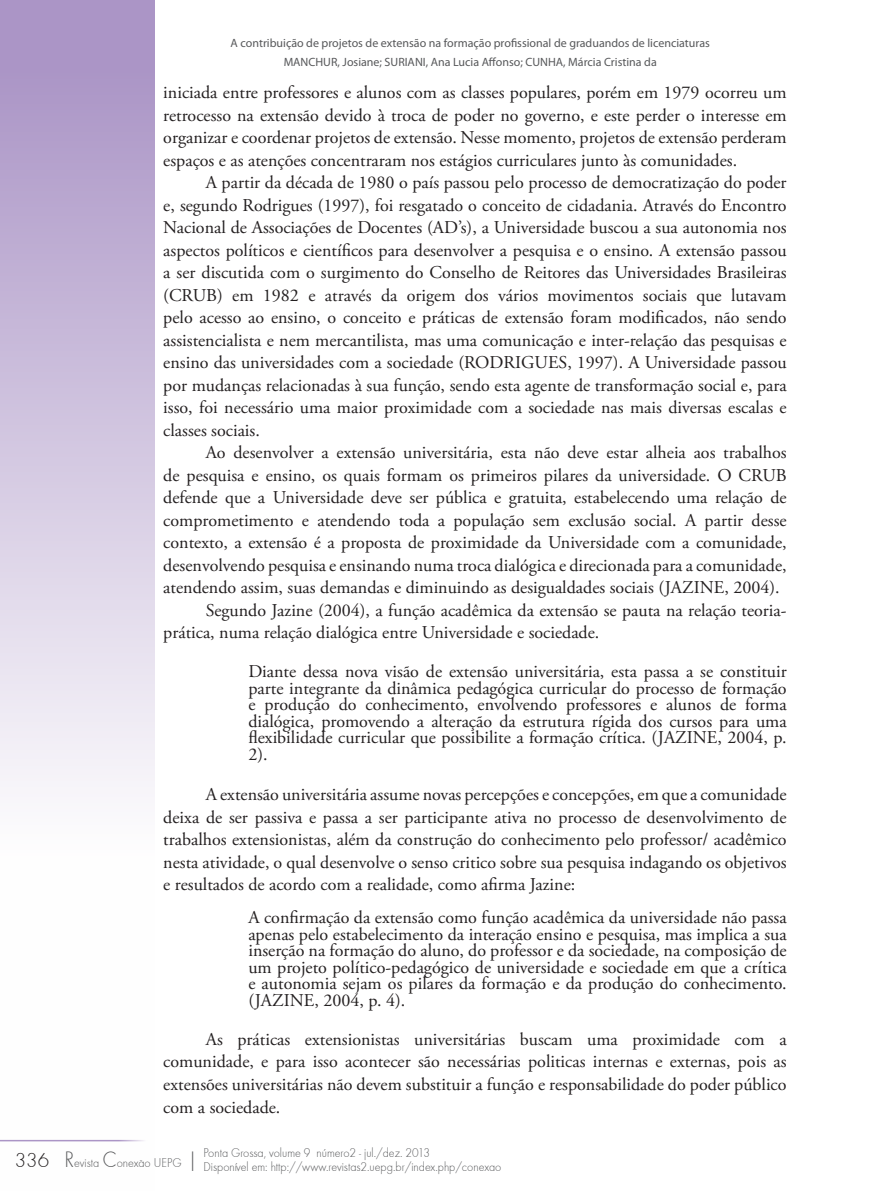
<style>
.page{position:relative;width:893px;height:1191px;background:#fff}
.page>*{position:absolute;margin:0;border:0;box-sizing:border-box;transform-origin:0 0}
.resumo_abstract{font:23.1px "Futura TEE Ligh";color:#57585a;scale:.91 1}
.t1{font:21px "Futura TEE Ligh";color:#231f20}
.Artigo_-_texto{font:18px/22.5px "Adobe Garamond Pro";color:#231f20;text-align:justify}
.citação_enter{font:18px/16.5px "Adobe Garamond Pro";color:#231f20;text-align:justify}
.resumo_abstract-2{font:13.2px "Futura TEE Ligh";color:#57585a;scale:.91 1}
.dados_artgo_rodape{font:12px "Myriad Pro";color:#57585a}
.s1{font-size:23.1px}
</style>
<div class="page">
<svg style="left:0;top:0;width:155px;height:1142px"></svg>
<hr style="left:0;top:1139px;width:149px;height:2px;background:#ab95c6">
<p class="dados_artgo_rodape" style="left:231px;top:35px;width:481px">A contribuição de projetos de extensão na formação profissional de graduandos de licenciaturas</p>
<p class="dados_artgo_rodape" style="left:284px;top:54px;width:375px">MANCHUR, Josiane; SURIANI, Ana Lucia Affonso; CUNHA, Márcia Cristina da</p>
<p class="Artigo_-_texto" style="left:163px;top:82px;width:625px">iniciada entre professores e alunos com as classes populares, porém em 1979 ocorreu um retrocesso na extensão devido à troca de poder no governo, e este perder o interesse em organizar e coordenar projetos de extensão. Nesse momento, projetos de extensão perderam espaços e as atenções concentraram nos estágios curriculares junto às comunidades.</p>
<p class="Artigo_-_texto" style="left:163px;top:172px;width:625px;text-indent:43px">A partir da década de 1980 o país passou pelo processo de democratização do poder e, segundo Rodrigues (1997), foi resgatado o conceito de cidadania. Através do Encontro Nacional de Associações de Docentes (AD’s), a Universidade buscou a sua autonomia nos aspectos políticos e científicos para desenvolver a pesquisa e o ensino. A extensão passou a ser discutida com o surgimento do Conselho de Reitores das Universidades Brasileiras (CRUB) em 1982 e através da origem dos vários movimentos sociais que lutavam pelo acesso ao ensino, o conceito e práticas de extensão foram modificados, não sendo assistencialista e nem mercantilista, mas uma comunicação e inter-relação das pesquisas e ensino das universidades com a sociedade (RODRIGUES, 1997). A Universidade passou por mudanças relacionadas à sua função, sendo esta agente de transformação social e, para isso, foi necessário uma maior proximidade com a sociedade nas mais diversas escalas e classes sociais.</p>
<p class="Artigo_-_texto" style="left:163px;top:442px;width:625px;text-indent:43px">Ao desenvolver a extensão universitária, esta não deve estar alheia aos trabalhos de pesquisa e ensino, os quais formam os primeiros pilares da universidade. O CRUB defende que a Universidade deve ser pública e gratuita, estabelecendo uma relação de comprometimento e atendendo toda a população sem exclusão social. A partir desse contexto, a extensão é a proposta de proximidade da Universidade com a comunidade, desenvolvendo pesquisa e ensinando numa troca dialógica e direcionada para a comunidade, atendendo assim, suas demandas e diminuindo as desigualdades sociais (JAZINE, 2004).</p>
<p class="Artigo_-_texto" style="left:163px;top:599px;width:625px;text-indent:43px">Segundo Jazine (2004), a função acadêmica da extensão se pauta na relação teoria&shy;prática, numa relação dialógica entre Universidade e sociedade.</p>
<p class="citação_enter" style="left:248px;top:664px;width:540px">Diante dessa nova visão de extensão universitária, esta passa a se constituir parte integrante da dinâmica pedagógica curricular do processo de formação e produção do conhecimento, envolvendo professores e alunos de forma dialógica, promovendo a alteração da estrutura rígida dos cursos para uma flexibilidade curricular que possibilite a formação crítica. (JAZINE, 2004, p.<br>2).</p>
<p class="Artigo_-_texto" style="left:163px;top:784px;width:625px;text-indent:43px">A extensão universitária assume novas percepções e concepções, em que a comunidade deixa de ser passiva e passa a ser participante ativa no processo de desenvolvimento de trabalhos extensionistas, além da construção do conhecimento pelo professor/ acadêmico nesta atividade, o qual desenvolve o senso critico sobre sua pesquisa indagando os objetivos e resultados de acordo com a realidade, como afirma Jazine:</p>
<p class="citação_enter" style="left:248px;top:910px;width:540px">A confirmação da extensão como função acadêmica da universidade não passa apenas pelo estabelecimento da interação ensino e pesquisa, mas implica a sua inserção na formação do aluno, do professor e da sociedade, na composição de um projeto político-pedagógico de universidade e sociedade em que a crítica e autonomia sejam os pilares da formação e da produção do conhecimento. (JAZINE, 2004, p. 4).</p>
<p class="Artigo_-_texto" style="left:163px;top:1028px;width:625px;text-indent:43px">As práticas extensionistas universitárias buscam uma proximidade com a comunidade, e para isso acontecer são necessárias politicas internas e externas, pois as extensões universitárias não devem substituir a função e responsabilidade do poder público com a sociedade.</p>
<p class="resumo_abstract-2" style="left:140px;top:1151px;width:4px">-</p>
<p class="resumo_abstract" style="left:188px;top:1146px;width:13px">|</p>
<p class="resumo_abstract-2" style="left:203px;top:1144px;width:250px">Ponta Grossa, volume 9 número2 - jul./dez. 2013</p>
<p class="t1" style="left:15px;top:1147px;width:36px">336</p>
<p class="resumo_abstract-2" style="left:64px;top:1155px;width:130px"><span class="s1">R</span>evista <span class="s1">C</span>onexao UEPG</p>
<p class="resumo_abstract-2" style="left:203px;top:1159px;width:329px">Disponível em: http://www.revistas2.uepg.br/index.php/conexao</p>
</div>
